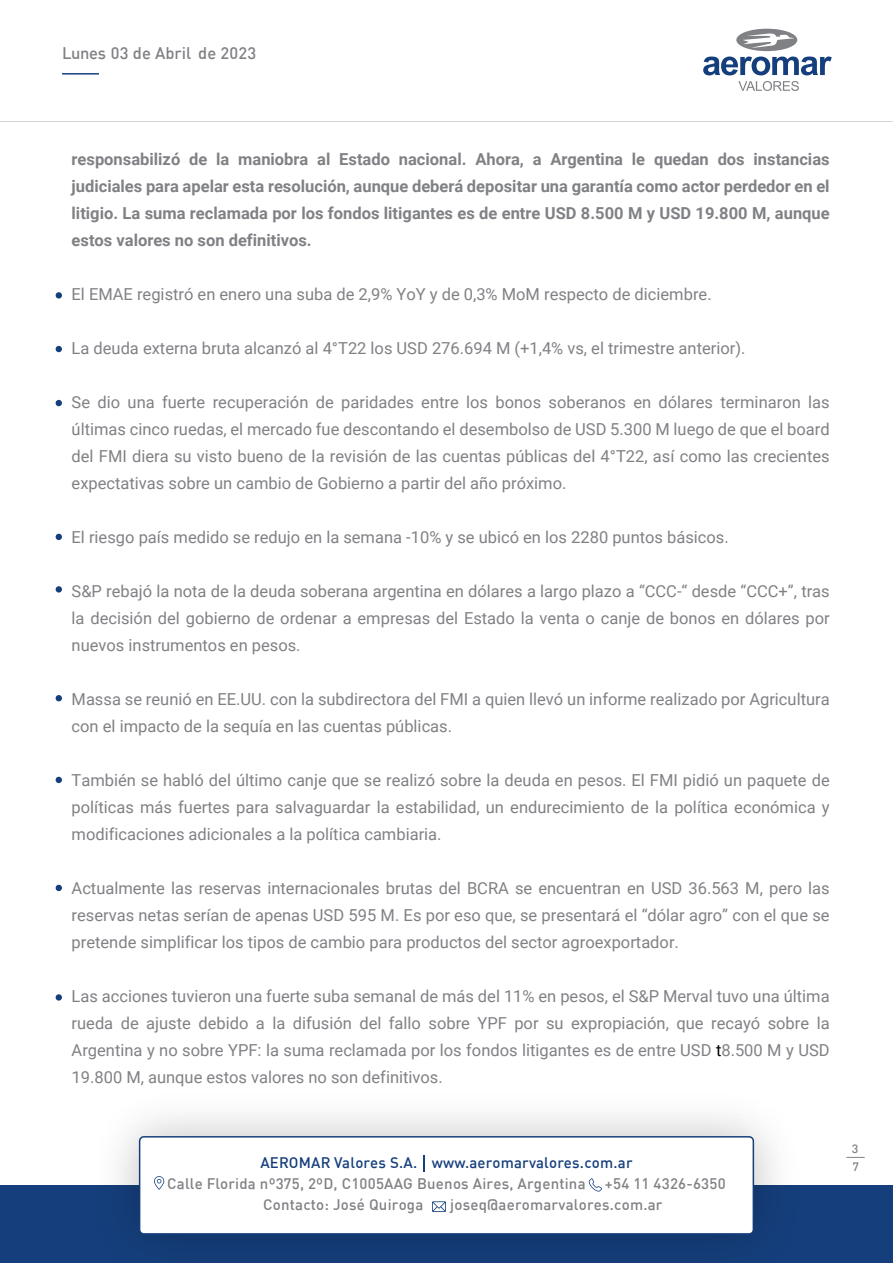
<style>
.page{position:relative;width:893px;height:1263px;background:#fff}
.page>*{position:absolute;margin:0;border:0;box-sizing:border-box;transform-origin:0 0}
.t1{font:16.5px/27px "Roboto";color:#808185;text-align:justify}
.t2{font:700 16.5px/27px "Roboto";color:#808185;text-align:justify}
.t3{font:500 16.5px "DIN";color:#808185}
.t4{font:500 15px "DIN";letter-spacing:.015em;color:#808185}
.t5{font:500 15px "DIN";letter-spacing:.015em;color:#153f7c}
.t6{font:500 12px "DIN";color:#808185}
.s1{color:#000}
</style>
<div class="page">
<div style="left:56px;top:292px;width:6px;height:7px;background:#153f7c;border-radius:50%"></div>
<svg style="left:56px;top:994px;width:6px;height:6px"></svg>
<svg style="left:56px;top:885px;width:6px;height:6px"></svg>
<svg style="left:56px;top:777px;width:6px;height:6px"></svg>
<svg style="left:56px;top:695px;width:6px;height:6px"></svg>
<svg style="left:56px;top:534px;width:6px;height:6px"></svg>
<svg style="left:56px;top:586px;width:6px;height:6px"></svg>
<svg style="left:56px;top:400px;width:6px;height:6px"></svg>
<svg style="left:56px;top:346px;width:6px;height:6px"></svg>
<hr style="left:0;top:121px;width:893px;height:1px;background:#808185">
<svg style="left:703px;top:57px;width:129px;height:18px"></svg>
<svg style="left:738px;top:81px;width:61px;height:10px"></svg>
<div style="left:736px;top:29px;width:61px;height:22px;background:#808185;border-radius:50%"></div>
<svg style="left:743px;top:33px;width:51px;height:15px"></svg>
<hr style="left:62px;top:73px;width:37px;height:2px;background:#153f7c">
<div style="left:0;top:1185px;width:893px;height:78px;background:#153f7c"></div>
<div style="left:140px;top:1137px;width:613px;height:97px;background:#fff;border-radius:4px"></div>
<div style="left:139px;top:1136px;width:615px;height:98px;border:2px solid #153f7c;border-radius:4px"></div>
<svg style="left:424px;top:1155px;width:1px;height:17px"></svg>
<svg style="left:432px;top:1201px;width:14px;height:11px"></svg>
<svg style="left:589px;top:1178px;width:13px;height:13px"></svg>
<svg style="left:154px;top:1176px;width:10px;height:14px"></svg>
<svg style="left:846px;top:1157px;width:19px;height:1px"></svg>
<p class="t3" style="left:62px;top:43px;width:196px">Lunes 03 de Abril de 2023</p>
<p class="t2" style="left:72px;top:145px;width:760px">responsabilizó de la maniobra al Estado nacional. Ahora, a Argentina le quedan dos instancias judiciales para apelar esta resolución, aunque deberá depositar una garantía como actor perdedor en el litigio. La suma reclamada por los fondos litigantes es de entre USD 8.500 M y USD 19.800 M, aunque estos valores no son definitivos.</p>
<p class="t1" style="left:72px;top:280px;width:642px">El EMAE registró en enero una suba de 2,9% YoY y de 0,3% MoM respecto de diciembre.</p>
<p class="t1" style="left:72px;top:334px;width:675px">La deuda externa bruta alcanzó al 4°T22 los USD 276.694 M (+1,4% vs, el trimestre anterior).</p>
<p class="t1" style="left:72px;top:388px;width:760px">Se dio una fuerte recuperación de paridades entre los bonos soberanos en dólares terminaron las últimas cinco ruedas, el mercado fue descontando el desembolso de USD 5.300 M luego de que el board del FMI diera su visto bueno de la revisión de las cuentas públicas del 4°T22, así como las crecientes expectativas sobre un cambio de Gobierno a partir del año próximo.</p>
<p class="t1" style="left:72px;top:523px;width:659px">El riesgo país medido se redujo en la semana -10% y se ubicó en los 2280 puntos básicos.</p>
<p class="t1" style="left:72px;top:577px;width:760px">S&amp;P rebajó la nota de la deuda soberana argentina en dólares a largo plazo a “CCC-“ desde “CCC+”, tras la decisión del gobierno de ordenar a empresas del Estado la venta o canje de bonos en dólares por nuevos instrumentos en pesos.</p>
<p class="t1" style="left:72px;top:685px;width:760px">Massa se reunió en EE.UU. con la subdirectora del FMI a quien llevó un informe realizado por Agricultura con el impacto de la sequía en las cuentas públicas.</p>
<p class="t1" style="left:72px;top:766px;width:760px">También se habló del último canje que se realizó sobre la deuda en pesos. El FMI pidió un paquete de políticas más fuertes para salvaguardar la estabilidad, un endurecimiento de la política económica y modificaciones adicionales a la política cambiaria.</p>
<p class="t1" style="left:72px;top:874px;width:760px">Actualmente las reservas internacionales brutas del BCRA se encuentran en USD 36.563 M, pero las reservas netas serían de apenas USD 595 M. Es por eso que, se presentará el “dólar agro” con el que se pretende simplificar los tipos de cambio para productos del sector agroexportador.</p>
<p class="t1" style="left:72px;top:982px;width:760px">Las acciones tuvieron una fuerte suba semanal de más del 11% en pesos, el S&amp;P Merval tuvo una última rueda de ajuste debido a la difusión del fallo sobre YPF por su expropiación, que recayó sobre la Argentina y no sobre YPF: la suma reclamada por los fondos litigantes es de entre USD <span class="s1">t</span>8.500 M y USD 19.800 M, aunque estos valores no son definitivos.</p>
<p class="t6" style="left:852px;top:1141px;width:8px">3</p>
<p class="t5" style="left:260px;top:1153px;width:374px">AEROMAR Valores S.A. www.aeromarvalores.com.ar</p>
<p class="t6" style="left:852px;top:1159px;width:8px">7</p>
<p class="t4" style="left:167px;top:1174px;width:420px">Calle Florida nº375, 2ºD, C1005AAG Buenos Aires, Argentina</p>
<p class="t4" style="left:605px;top:1174px;width:122px">+54 11 4326-6350</p>
<p class="t4" style="left:263px;top:1195px;width:162px">Contacto: José Quiroga</p>
<p class="t4" style="left:450px;top:1195px;width:214px">joseq@aeromarvalores.com.ar</p>
</div>
